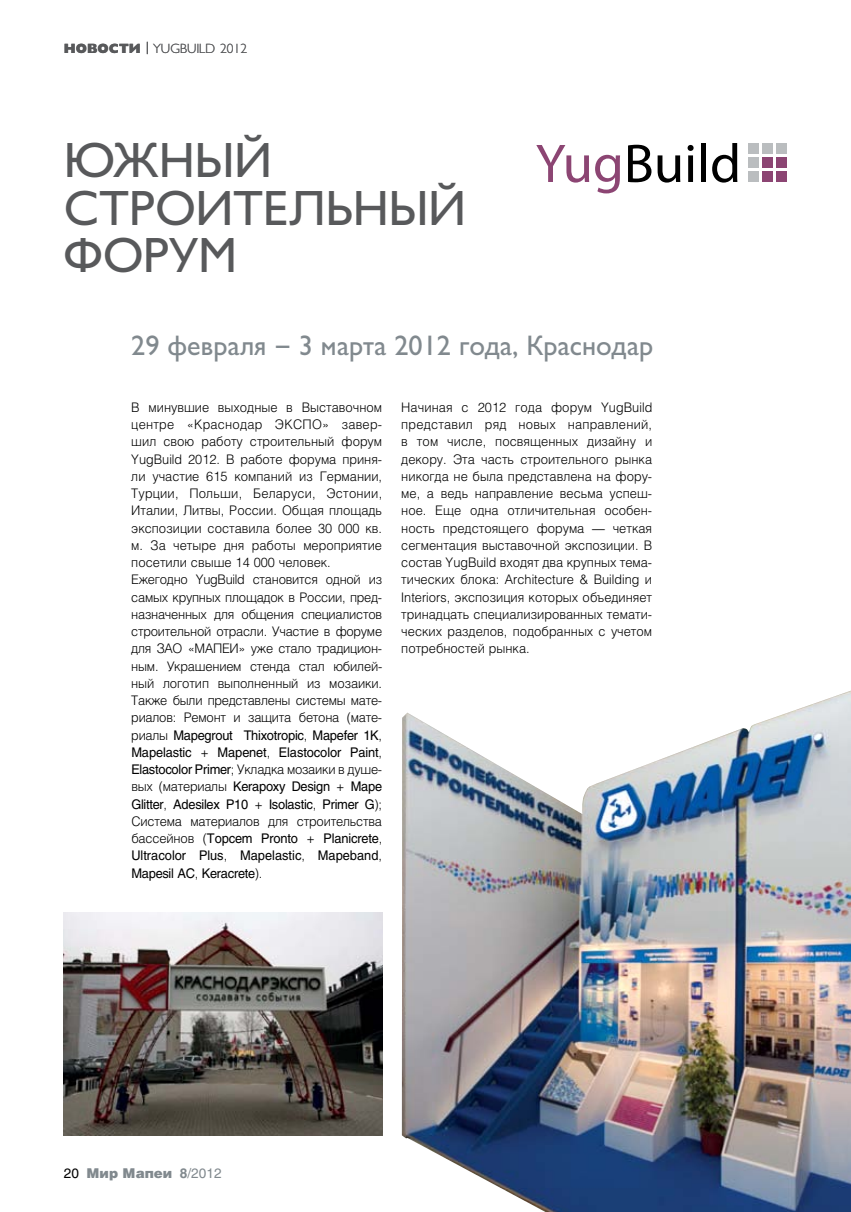
<style>
.page{position:relative;width:851px;height:1212px;background:#fff}
.page>*{position:absolute;margin:0;border:0;box-sizing:border-box;transform-origin:0 0}
.t1{font:47.4px/47.4px "Gals";letter-spacing:-.005em;color:#58595b}
.t2{font:27px "Gals";color:#81898e}
.t3{font:300 13.5px "Gals";color:#58595b}
.t4{font:900 13.5px "Helios";color:#81898e}
.t5{font:300 13.2px/17.2px "Helios";letter-spacing:-.01em;color:#000}
.s1{font-family:"Gill Sans Extra Bold C";font-weight:400}
.s2{font-family:"Gill Sans C";font-weight:400}
.s3{font-weight:400}
.s4{font-weight:400;color:#000}
.s5{font-weight:700}
</style>
<div class="page">
<div style="left:748px;top:171px;width:11px;height:11px;background:#babdbf"></div>
<div style="left:748px;top:157px;width:11px;height:11px;background:#babdbf"></div>
<div style="left:748px;top:143px;width:11px;height:11px;background:#babdbf"></div>
<div style="left:762px;top:171px;width:11px;height:11px;background:#8c4573"></div>
<div style="left:762px;top:157px;width:11px;height:11px;background:#8c4573"></div>
<div style="left:762px;top:143px;width:11px;height:11px;background:#babdbf"></div>
<div style="left:776px;top:171px;width:11px;height:11px;background:#8c4573"></div>
<div style="left:776px;top:157px;width:11px;height:11px;background:#8c4573"></div>
<div style="left:776px;top:143px;width:11px;height:11px;background:#babdbf"></div>
<svg style="left:536px;top:145px;width:53px;height:38px"></svg>
<svg style="left:595px;top:155px;width:25px;height:38px"></svg>
<svg style="left:628px;top:145px;width:23px;height:37px"></svg>
<svg style="left:657px;top:155px;width:23px;height:28px"></svg>
<svg style="left:687px;top:145px;width:6px;height:37px"></svg>
<hr style="left:701px;top:143px;width:4px;height:39px;background:#000">
<svg style="left:712px;top:143px;width:25px;height:40px"></svg>
<img style="left:64px;top:912px;width:318px;height:223px">
<img style="left:402px;top:691px;width:448px;height:521px">
<p class="t3" style="left:64px;top:42px;width:185px"><span class="s1">новости</span> <span class="s2">|</span> YUGBUILD 2012</p>
<h1 class="t1" style="left:64px;top:138px;width:404px">южный строительный форум</h1>
<h2 class="t2" style="left:131px;top:330px;width:523px">29 февраля – 3 марта 2012 года, Краснодар</h2>
<p class="t5" style="left:131px;top:398px;width:252px">В минувшие выходные в Выставочном центре «Краснодар ЭКСПО» завер&shy;шил свою работу строительный форум YugBuild 2012. В работе форума приня&shy;ли участие 615 компаний из Германии, Турции, Польши, Беларуси, Эстонии, Италии, Литвы, России. Общая площадь экспозиции составила более 30 000 кв. м. За четыре дня работы мероприятие посетили свыше 14 000 человек.<br>Ежегодно YugBuild становится одной из самых крупных площадок в России, пред&shy;назначенных для общения специалистов строительной отрасли. Участие в форуме для ЗАО «МАПЕИ» уже стало традицион&shy;ным. Украшением стенда стал юбилей&shy;ный логотип выполненный из мозаики.<br>Также были представлены системы мате&shy;риалов: Ремонт и защита бетона (мате&shy;риалы <span class="s3">Mapegrout Thixotropic</span>, <span class="s3">Mapefer 1K</span>, <span class="s3">Mapelastic</span> + <span class="s3">Mapenet</span>, <span class="s3">Elastocolor Paint</span>, <span class="s3">Elastocolor Primer</span>; Укладка мозаики в душе&shy;вых (материалы <span class="s3">Kerapoxy Design</span> + <span class="s3">Mape Glitter</span>, <span class="s3">Adesilex P10</span> + <span class="s3">Isolastic</span>, <span class="s3">Primer G</span>); Система материалов для строительства бассейнов (<span class="s3">Topcem Pronto</span> + <span class="s3">Planicrete</span>, <span class="s3">Ultracolor Plus</span>, <span class="s3">Mapelastic</span>, <span class="s3">Mapeband</span>, <span class="s3">Mapesil AC</span>, <span class="s3">Keracrete</span>).</p>
<p class="t5" style="left:401px;top:398px;width:252px;text-align:justify">Начиная с 2012 года форум YugBuild представил ряд новых направлений, в том числе, посвященных дизайну и декору. Эта часть строительного рынка никогда не была представлена на фору&shy;ме, а ведь направление весьма успеш&shy;ное. Еще одна отличительная особен&shy;ность предстоящего форума — четкая сегментация выставочной экспозиции. В состав YugBuild входят два крупных тема&shy;тических блока: Architecture &amp; Building и Interiors, экспозиция которых объединяет тринадцать специализированных темати&shy;ческих разделов, подобранных с учетом потребностей рынка.</p>
<p class="t4" style="left:64px;top:1164px;width:159px"><span class="s4">20</span> Мир Мапеи <span class="s5">8</span><span class="s3">/2012</span></p>
</div>
